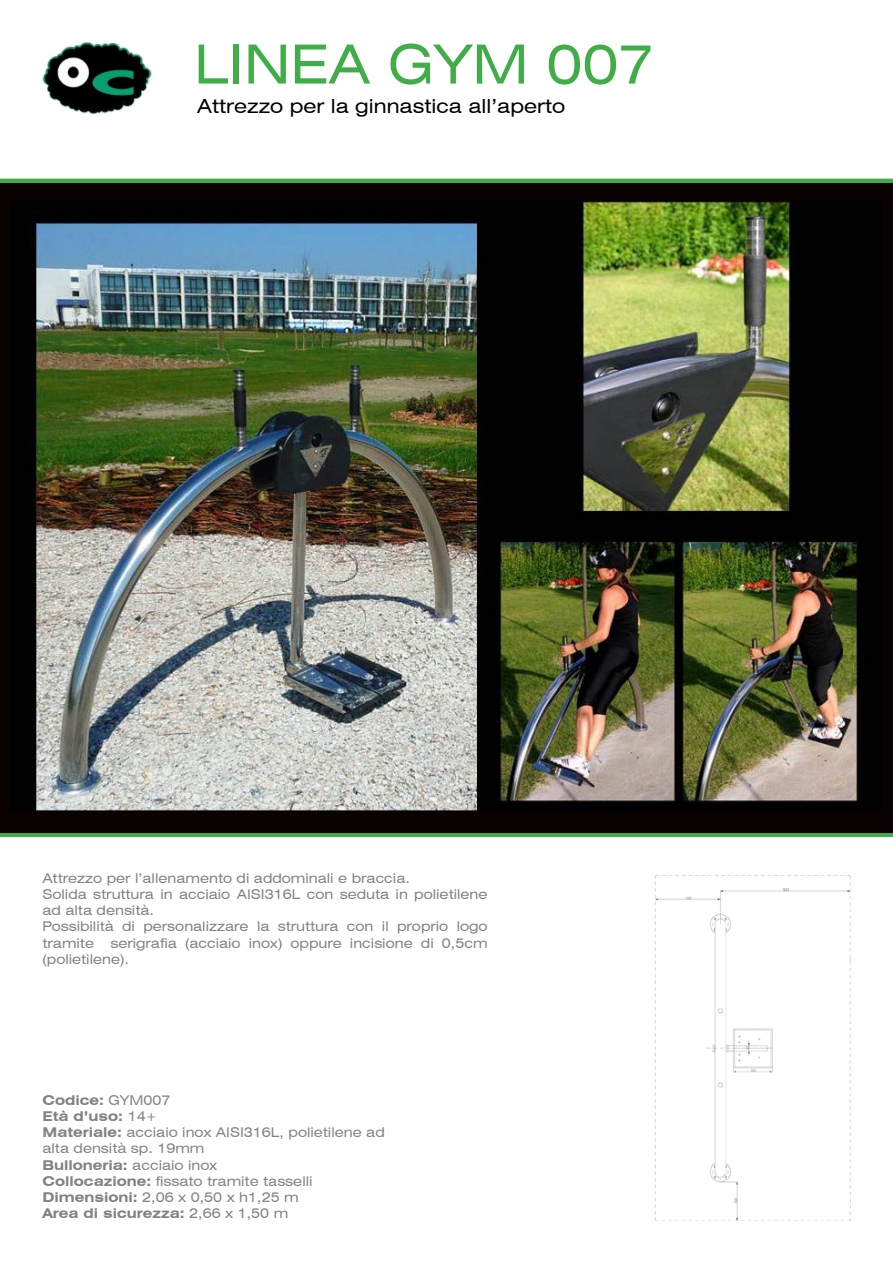
<style>
.page{position:relative;width:893px;height:1263px;background:#fff}
.page>*{position:absolute;margin:0;border:0;box-sizing:border-box;transform-origin:0 0}
.t1{font:expanded 54px "Swiss 721 BT";color:#41ad49}
.t2{font:expanded 19.5px "Swiss 721 BT";color:#000}
.t3{font:expanded 13.5px/16.2px "Swiss 721 BT";color:#808285}
.s1{font-weight:700}
</style>
<div class="page">
<img style="left:43px;top:43px;width:109px;height:71px">
<div style="left:0;top:832px;width:893px;height:5px;background:#41ad49"></div>
<hr style="left:0;top:179px;width:893px;height:4px;background:#41ad49">
<img style="left:655px;top:875px;width:195px;height:345px">
<div style="left:0;top:183px;width:893px;height:650px;background:#090200"></div>
<img style="left:30px;top:201px;width:828px;height:610px">
<h1 class="t1" style="left:194px;top:32px;width:462px">LINEA GYM 007</h1>
<h2 class="t2" style="left:197px;top:94px;width:370px">Attrezzo per la ginnastica all’aperto</h2>
<p class="t3" style="left:43px;top:870px;width:447px">Attrezzo per l’allenamento di addominali e braccia.<br>Solida struttura in acciaio AISI316L con seduta in polietilene ad alta densità.<br>Possibilità di personalizzare la struttura con il proprio logo tramite serigrafia (acciaio inox) oppure incisione di 0,5cm (polietilene).</p>
<p class="t3" style="left:43px;top:1092px;width:344px"><span class="s1">Codice:</span> GYM007<br><span class="s1">Età d’uso:</span> 14+<br><span class="s1">Materiale:</span> acciaio inox AISI316L, polietilene ad alta densità sp. 19mm<br><span class="s1">Bulloneria:</span> acciaio inox<br><span class="s1">Collocazione:</span> fissato tramite tasselli<br><span class="s1">Dimensioni:</span> 2,06 x 0,50 x h1,25 m<br><span class="s1">Area di sicurezza:</span> 2,66 x 1,50 m</p>
</div>
